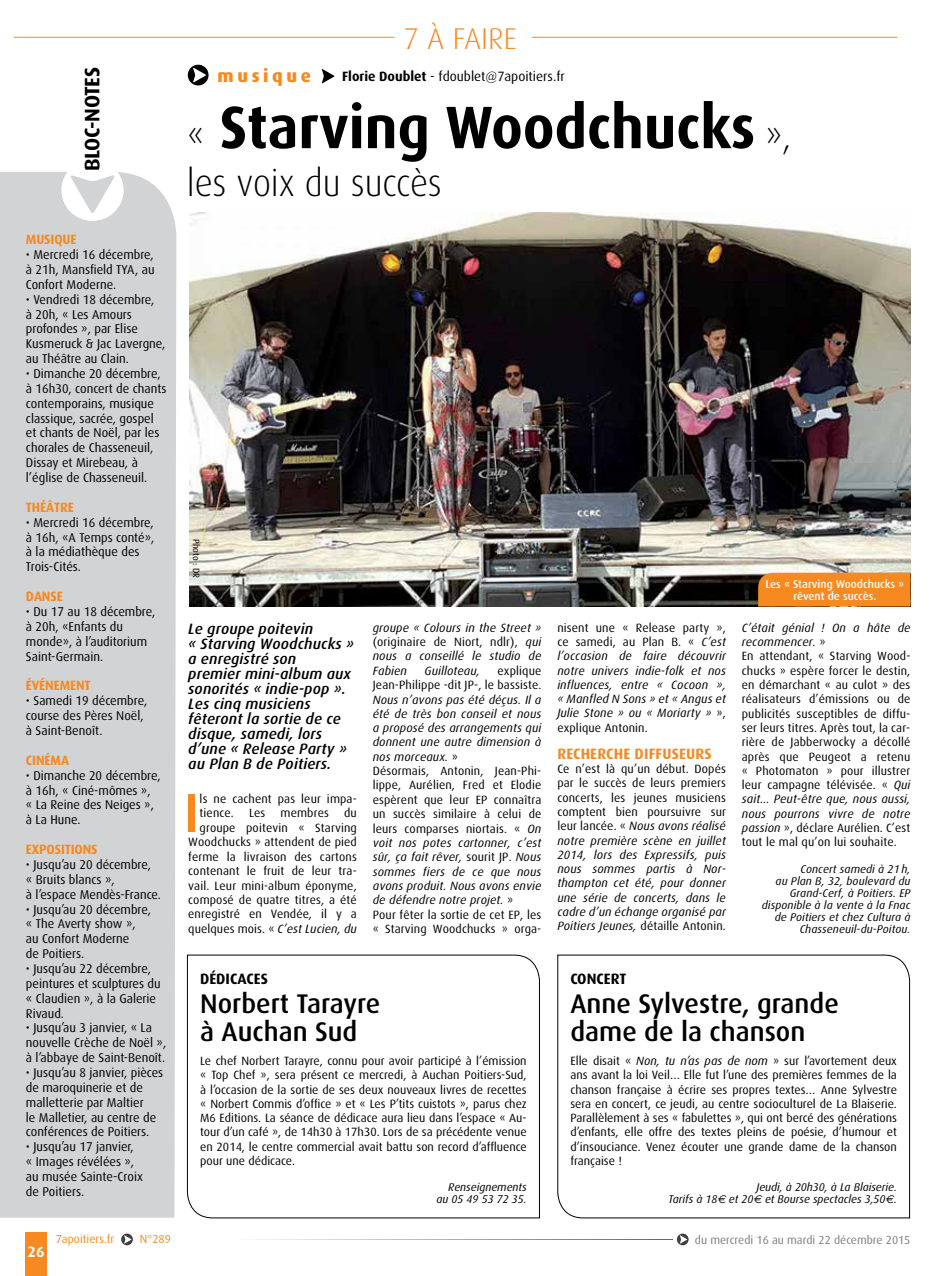
<style>
.page{position:relative;width:936px;height:1276px;background:#fff}
.page>*{position:absolute;margin:0;border:0;box-sizing:border-box;transform-origin:0 0}
.t1{font:700 60px "Dax";color:#000;scale:.95 1}
.t2{font:500 53.85px "Dax";color:#f6891f}
.t3{font:300 37.5px "Dax";color:#000;scale:.95 1}
.t4{font:300 30px "Dax";color:#f6891f}
.t5{font:500 27px/28.5px "Dax";color:#000}
.t6{font:700 21px "Dax";color:#000}
.t7{font:800 18px "Dax";letter-spacing:.2em;color:#f6891f}
.t8{font:italic 500 15px/15px "Dax";letter-spacing:.01em;color:#000}
.t9{font:700 15px "Dax";color:#f6891f}
.t10{font:700 15px "Dax";color:#000}
.t11{font:700 15px "Dax";color:#fff}
.t12{font:700 13.5px "Dax";letter-spacing:-.01em;color:#f6891f}
.t13{font:13.5px "Dax";color:#000}
.t14{font:12.75px/14.9px "Dax";color:#000}
.t15{font:12px/14.2px "Dax";letter-spacing:.01em;color:#000}
.t16{font:italic 12px/14.4px "Dax";letter-spacing:.01em;color:#000;text-align:justify}
.t17{font:11.7px "Dax";color:#7c7e81}
.t18{font:11.7px "Dax";color:#f6891f}
.t19{font:italic 11.25px/12px "Dax";letter-spacing:.01em;color:#000;text-align:right}
.t20{font:500 11.25px/12px "Dax";color:#fff;text-align:center}
.t21{font:9px "Dax";color:#000}
.s1{font-weight:700}
.s2{font-weight:300;font-size:37.5px}
.s3{font-style:italic}
.s4{font-style:normal}
.s5{font-family:"Euro Sans"}
</style>
<div class="page">
<div style="left:26px;top:1232px;width:21px;height:44px;background:#f6891f"></div>
<hr style="left:14px;top:37px;width:380px;height:1px;background:#f78d1e">
<hr style="left:532px;top:37px;width:365px;height:1px;background:#f78d1e">
<svg style="left:322px;top:69px;width:12px;height:14px"></svg>
<svg style="left:188px;top:65px;width:20px;height:20px"></svg>
<div style="left:0;top:172px;width:176px;height:1045px;background:#d1d3d4"></div>
<svg style="left:187px;top:954px;width:353px;height:264px"></svg>
<img style="left:189px;top:213px;width:721px;height:393px">
<div style="left:758px;top:573px;width:152px;height:33px;background:#f6891f"></div>
<svg style="left:557px;top:954px;width:353px;height:264px"></svg>
<svg style="left:121px;top:1233px;width:12px;height:12px"></svg>
<svg style="left:676px;top:1233px;width:12px;height:12px"></svg>
<svg style="left:254px;top:1239px;width:418px;height:1px"></svg>
<h3 class="t6" style="left:80px;top:171px;width:106px;rotate:-90deg">BLOC-NOTES</h3>
<p class="t12" style="left:26px;top:232px;width:8px">MUSI</p>
<p class="t12" style="left:54px;top:232px;width:16px">QUE</p>
<p class="t14" style="left:26px;top:247px;width:130px;text-align:justify">• Mercredi 16 décembre, à 21h, Mansfield TYA, au Confort Moderne.</p>
<p class="t14" style="left:26px;top:292px;width:141px">• Vendredi 18 décembre,<br>à 20h, « Les Amours profondes », par Elise<br>Kusmeruck &amp; Jac Lavergne, au Théâtre au Clain.</p>
<p class="t14" style="left:26px;top:366px;width:142px">• Dimanche 20 décembre, à 16h30, concert de chants contemporains, musique classique, sacrée, gospel et chants de Noël, par les chorales de Chasseneuil,<br>Dissay et Mirebeau, à l’église de Chasseneuil.</p>
<p class="t12" style="left:26px;top:499px;width:36px">THÉÂTRE</p>
<p class="t14" style="left:26px;top:515px;width:130px">• Mercredi 16 décembre, à 16h, «A Temps conté», à la médiathèque des<br>Trois-Cités.</p>
<p class="t12" style="left:26px;top:589px;width:24px">DANSE</p>
<p class="t14" style="left:26px;top:604px;width:131px">• Du 17 au 18 décembre, à 20h, «Enfants du monde», à l’auditorium<br>Saint-Germain.</p>
<p class="t12" style="left:26px;top:678px;width:52px">ÉVÉNEMENT</p>
<p class="t14" style="left:26px;top:693px;width:123px">• Samedi 19 décembre, course des Pères Noël, à Saint-Benoît.</p>
<p class="t12" style="left:26px;top:752px;width:44px">CIN ÉMA</p>
<p class="t14" style="left:26px;top:768px;width:136px">• Dimanche 20 décembre, à 16h, « Ciné-mômes »,<br>« La Reine des Neiges », à La Hune.</p>
<p class="t12" style="left:26px;top:842px;width:21px">EXPOSITIONS</p>
<p class="t14" style="left:26px;top:857px;width:137px">• Jusqu’au 20 décembre,<br>« Bruits blancs »,<br>à l’espace Mendès-France.</p>
<p class="t14" style="left:26px;top:902px;width:127px">• Jusqu’au 20 décembre, « The Averty show », au Confort Moderne<br>de Poitiers.</p>
<p class="t14" style="left:26px;top:961px;width:136px">• Jusqu’au 22 décembre, peintures et sculptures du « Claudien », à la Galerie<br>Rivaud.</p>
<p class="t14" style="left:26px;top:1020px;width:142px">• Jusqu’au 3 janvier, « La nouvelle Crèche de Noël », à l’abbaye de Saint-Benoît.</p>
<p class="t14" style="left:26px;top:1065px;width:139px">• Jusqu’au 8 janvier, pièces de maroquinerie et de malletterie par Maltier<br>le Malletier, au centre de conférences de Poitiers.</p>
<p class="t14" style="left:26px;top:1139px;width:118px">• Jusqu’au 17 janvier, « Images révélées », au musée Sainte-Croix de Poitiers.</p>
<h3 class="t4" style="left:403px;top:22px;width:63px">7 à faire</h3>
<h3 class="t7" style="left:217px;top:65px;width:95px">musique</h3>
<p class="t13" style="left:342px;top:69px;width:224px"><span class="s1">FLORIE DOUBLET</span> - fdoublet@7apoitiers.fr</p>
<h1 class="t1" style="left:187px;top:94px;width:638px"><span class="s2">«</span> STARVING WOODCHUCKS <span class="s2">»,</span></h1>
<h3 class="t3" style="left:187px;top:163px;width:270px">les voix du succès</h3>
<p class="t21" style="left:201px;top:539px;width:41px;rotate:90deg">Photo : DR</p>
<p class="t8" style="left:188px;top:621px;width:167px">Le groupe poitevin<br>« Starving Woodchucks » a enregistré son<br>premier mini-album aux sonorités « indie-pop ».<br>Les cinq musiciens fêteront la sortie de ce disque, samedi, lors d’une « Release Party » au Plan B de Poitiers.</p>
<h2 class="t2" style="left:184px;top:783px;width:8px">I</h2>
<p class="t15" style="left:200px;top:792px;width:159px">ls ne cachent pas leur impa&shy;tience.</p>
<p class="t15" style="left:188px;top:806px;width:170px;text-align:right">du<br>groupe poitevin « Starving<br>Woodchucks » attendent de pied ferme la livraison des cartons contenant le fruit de leur tra&shy;vail. Leur mini-album éponyme, composé de quatre titres, a été enregistré en Vendée, il y a quelques mois. « <span class="s3">C’est Lucien, du</span></p>
<p class="t15" style="left:249px;top:806px;width:18px">Les</p>
<p class="t15" style="left:280px;top:806px;width:50px">membres</p>
<p class="t16" style="left:373px;top:620px;width:170px">groupe « Colours in the Street » <span class="s4">(originaire de Niort, ndlr),</span> qui nous a conseillé le studio de Fabien</p>
<p class="t15" style="left:373px;top:663px;width:170px;text-align:right">explique<br>Jean-Philippe -dit JP-, le bassiste.</p>
<p class="t16" style="left:373px;top:692px;width:170px;text-align:left">Nous n’avons pas été déçus. Il a été de très bon conseil et nous a proposé des arrangements qui donnent une autre dimension à nos morceaux. <span class="s4">»<br>Désormais, Antonin, Jean-Phi&shy;lippe, Aurélien, Fred et Elodie espèrent que leur EP connaîtra un succès similaire à celui de leurs comparses niortais. «</span> On voit nos potes cartonner, c’est sûr, ça fait rêver, <span class="s4">sourit JP.</span> Nous sommes fiers de ce que nous avons produit. Nous avons envie de défendre notre projet. <span class="s4">»<br>Pour fêter la sortie de cet EP, les « Starving Woodchucks » orga-</span></p>
<p class="t16" style="left:424px;top:663px;width:57px">Guilloteau,</p>
<p class="t10" style="left:200px;top:970px;width:54px">DÉDICACES</p>
<h3 class="t5" style="left:200px;top:989px;width:182px">Norbert Tarayre à Auchan Sud</h3>
<p class="t15" style="left:200px;top:1054px;width:328px;text-align:justify">Le chef Norbert Tarayre, connu pour avoir participé à l’émission « Top Chef », sera présent ce mercredi, à Auchan Poitiers-Sud, à l’occasion de la sortie de ses deux nouveaux livres de recettes « Norbert Commis d’office » et « Les P’tits cuistots », parus chez M6 Editions. La séance de dédicace aura lieu dans l’espace « Au&shy;tour d’un café », de 14h30 à 17h30. Lors de sa précédente venue en 2014, le centre commercial avait battu son record d’affluence pour une dédicace.</p>
<p class="t19" style="left:436px;top:1181px;width:92px">Renseignements au 05 49 53 72 35.</p>
<p class="t16" style="left:557px;top:620px;width:170px"><span class="s4">nisent une « Release party », ce samedi, au Plan B. «</span> C’est l’occasion de faire découvrir notre univers indie-folk et nos influences, entre « Cocoon », « Manfled N Sons » et « Angus et Julie Stone » ou « Moriarty » <span class="s4">», explique Antonin.</span></p>
<p class="t9" style="left:557px;top:745px;width:9px">RECHERCHE</p>
<p class="t9" style="left:634px;top:745px;width:37px">DIFFUSEURS</p>
<p class="t16" style="left:557px;top:762px;width:170px"><span class="s4">Ce n’est là qu’un début. Dopés par le succès de leurs premiers concerts, les jeunes musiciens comptent bien poursuivre sur leur lancée. «</span> Nous avons réalisé notre première scène en juillet 2014, lors des Expressifs, puis nous sommes partis à Nor&shy;thampton cet été, pour donner une série de concerts, dans le cadre d’un échange organisé par Poitiers Jeunes, <span class="s4">détaille Antonin.</span></p>
<p class="t20" style="left:765px;top:578px;width:140px">Les « Starving Woodchucks » rêvent de succès.</p>
<p class="t15" style="left:741px;top:620px;width:170px"><span class="s3">C’était génial ! On a hâte de recommencer.</span> »<br>En attendant, « Starving Wood&shy;chucks » espère forcer le destin, en démarchant « au culot » des réalisateurs d’émissions ou de publicités susceptibles de diffu&shy;ser leurs titres. Après tout, la car&shy;rière de Jabberwocky a décollé après que Peugeot a retenu « Photomaton » pour illustrer leur campagne télévisée. « <span class="s3">Qui sait… Peut-être que, nous aussi, nous pourrons vivre de notre passion</span> », déclare Aurélien. C’est tout le mal qu’on lui souhaite.</p>
<p class="t19" style="left:761px;top:863px;width:150px">Concert samedi à 21 h,<br>au Plan B, 32, boulevard du<br>Grand-Cerf, à Poitiers. EP disponible à la vente à la Fnac de Poitiers et chez Cultura à<br>Chasseneuil-du-Poitou.</p>
<p class="t10" style="left:570px;top:970px;width:16px">CONCERT</p>
<h3 class="t5" style="left:570px;top:989px;width:270px">Anne Sylvestre, grande dame de la chanson</h3>
<p class="t15" style="left:570px;top:1054px;width:328px;text-align:justify">Elle disait « <span class="s3">Non, tu n’as pas de nom</span> » sur l’avortement deux ans avant la loi Veil… Elle fut l’une des premières femmes de la chanson française à écrire ses propres textes… Anne Sylvestre sera en concert, ce jeudi, au centre socioculturel de La Blaiserie.<br>Parallèlement à ses « fabulettes », qui ont bercé des générations d’enfants, elle offre des textes pleins de poésie, d’humour et d’insouciance. Venez écouter une grande dame de la chanson française !</p>
<p class="t19" style="left:668px;top:1181px;width:230px">Jeudi, à 20h30, à La Blaiserie.<br>Tarifs à 18<span class="s5">€</span> et 20<span class="s5">€</span> et Bourse spectacles 3,50<span class="s5">€</span>.</p>
<p class="t11" style="left:28px;top:1243px;width:18px">26</p>
<p class="t18" style="left:56px;top:1233px;width:60px">7apoitiers.fr</p>
<p class="t18" style="left:140px;top:1233px;width:32px">N°289</p>
<p class="t17" style="left:695px;top:1233px;width:217px">du mercredi 16 au mardi 22 décembre 2015</p>
</div>
